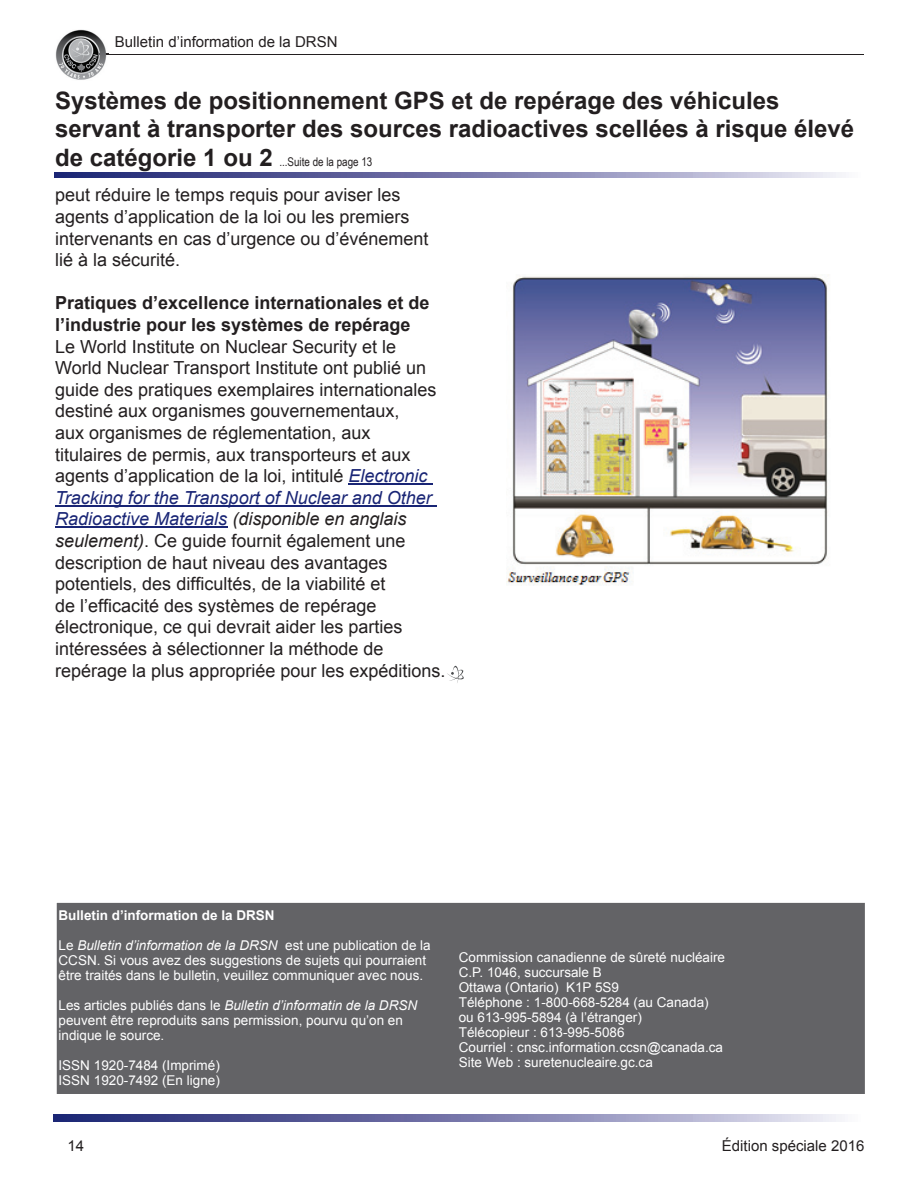
<style>
.page{position:relative;width:918px;height:1188px;background:#fff}
.page>*{position:absolute;margin:0;border:0;box-sizing:border-box;transform-origin:0 0}
.t1{font:700 24px/28.8px "Arial";color:#231f20}
.t2{font:18px/21.6px "Arial";color:#231f20}
.t3{font:700 18px/21.6px "Arial";color:#231f20}
.t4{font:15px "Arial";color:#231f20}
.t5{font:13.5px/15px "Arial";color:#fff}
.t6{font:700 13.5px "Arial";color:#fff}
.t7{font:12px "Arial Narrow";color:#231f20}
.s1{font-family:"Arial";font-weight:700;font-size:24px}
.s2{font-style:italic;color:#192575}
.s3{font-style:italic}
</style>
<div class="page">
<hr style="left:99px;top:54px;width:765px;height:1px;background:#231f20">
<svg style="left:54px;top:1114px;width:788px;height:7px;background:#7a7cad"></svg>
<img style="left:55px;top:29px;width:54px;height:51px">
<hr style="left:348px;top:483px;width:84px;height:2px;background:#192575">
<hr style="left:55px;top:505px;width:382px;height:1px;background:#192575">
<hr style="left:55px;top:527px;width:172px;height:1px;background:#192575">
<svg style="left:54px;top:173px;width:788px;height:4px;background:#7a7cad"></svg>
<img style="left:507px;top:276px;width:321px;height:310px">
<div style="left:56px;top:902px;width:809px;height:192px;background:#636366"></div>
<svg style="left:447px;top:666px;width:17px;height:17px"></svg>
<p class="t4" style="left:115px;top:32px;width:224px">Bulletin d’information de la DRSN</p>
<h1 class="t1" style="left:55px;top:87px;width:801px">Systèmes de positionnement GPS et de repérage des véhicules servant à transporter des sources radioactives scellées à risque élevé</h1>
<p class="t7" style="left:55px;top:153px;width:319px"><span class="s1">de catégorie 1 ou 2</span> ...Suite de la page 13</p>
<p class="t2" style="left:55px;top:184px;width:375px">peut réduire le temps requis pour aviser les agents d’application de la loi ou les premiers intervenants en cas d’urgence ou d’événement lié à la sécurité.</p>
<p class="t3" style="left:55px;top:293px;width:376px">Pratiques d’excellence internationales et de l’industrie pour les systèmes de repérage</p>
<p class="t2" style="left:55px;top:336px;width:392px">Le World Institute on Nuclear Security et le World Nuclear Transport Institute ont publié un guide des pratiques exemplaires internationales destiné aux organismes gouvernementaux,<br>aux organismes de réglementation, aux<br>titulaires de permis, aux transporteurs et aux agents d’application de la loi, intitulé <span class="s2">Electronic Tracking for the Transport of Nuclear and Other Radioactive Materials</span> <span class="s3">(disponible en anglais seulement)</span>. Ce guide fournit également une description de haut niveau des avantages potentiels, des difficultés, de la viabilité et<br>de l’efficacité des systèmes de repérage électronique, ce qui devrait aider les parties intéressées à sélectionner la méthode de repérage la plus appropriée pour les expéditions.</p>
<p class="t6" style="left:59px;top:906px;width:218px">Bulletin d’information de la DRSN</p>
<p class="t5" style="left:59px;top:938px;width:374px">Le <span class="s3">Bulletin d’information de la DRSN</span> est une publication de la<br>CCSN. Si vous avez des suggestions de sujets qui pourraient être traités dans le bulletin, veuillez communiquer avec nous.</p>
<p class="t5" style="left:59px;top:998px;width:360px">Les articles publiés dans le <span class="s3">Bulletin d’informatin de la DRSN </span>peuvent être reproduits sans permission, pourvu qu’on en indique le source.</p>
<p class="t5" style="left:59px;top:1058px;width:163px">ISSN 1920-7484 (Imprimé)<br>ISSN 1920-7492 (En ligne)</p>
<p class="t4" style="left:68px;top:1136px;width:18px">14</p>
<p class="t5" style="left:459px;top:950px;width:268px">Commission canadienne de sûreté nucléaire C.P. 1046, succursale B<br>Ottawa (Ontario) K1P 5S9<br>Téléphone : 1-800-668-5284 (au Canada) ou 613-995-5894 (à l’étranger)<br>Télécopieur : 613-995-5086<br>Courriel : cnsc.information.ccsn@canada.ca Site Web : suretenucleaire.gc.ca</p>
<p class="t4" style="left:722px;top:1136px;width:144px">Édition spéciale 2016</p>
</div>
